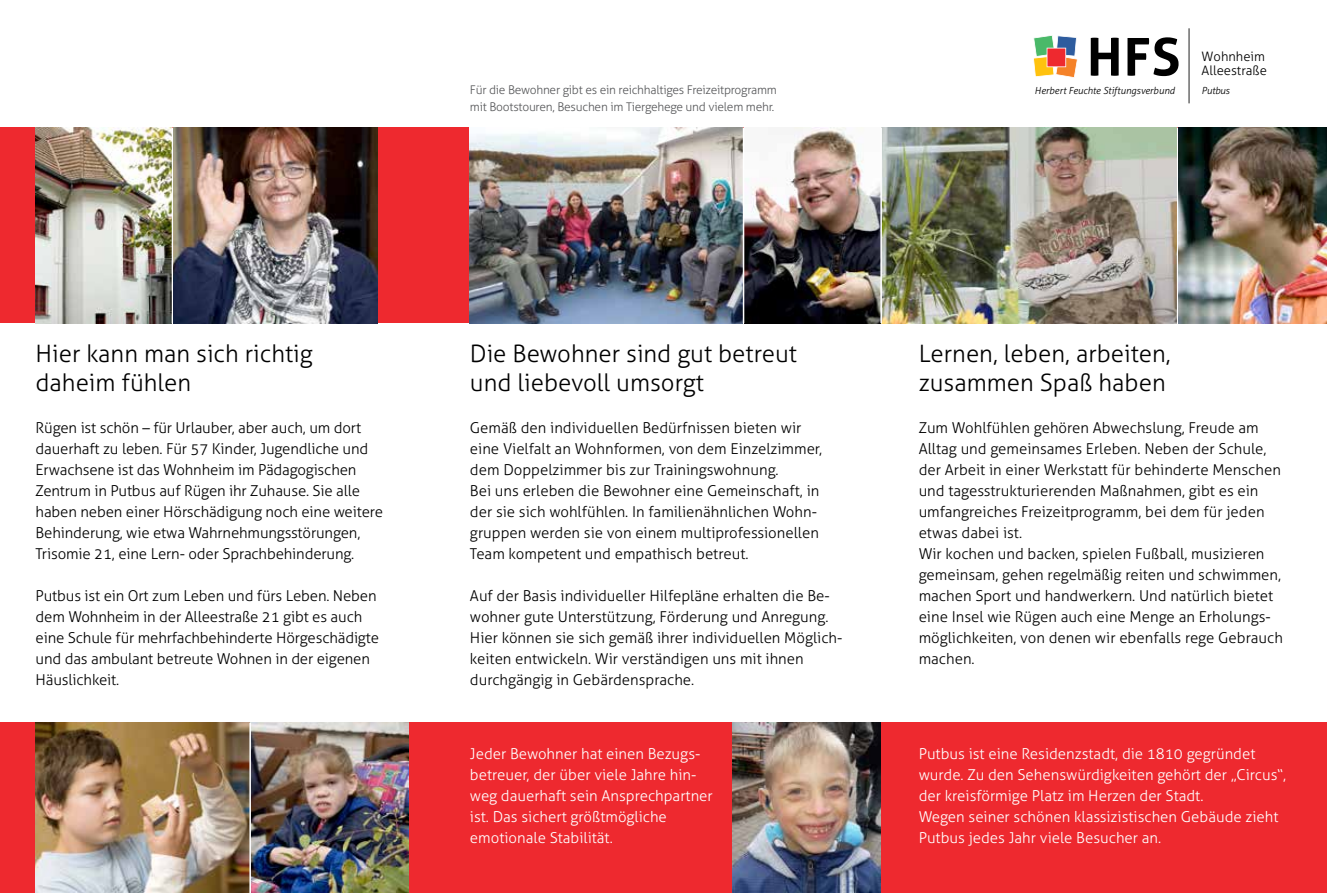
<style>
.page{position:relative;width:1327px;height:893px;background:#fff}
.page>*{position:absolute;margin:0;border:0;box-sizing:border-box;transform-origin:0 0}
.t1{font:300 24px/28.5px "Aller";color:#000}
.t2{font:300 15px/21px "Aller";color:#000}
.t3{font:300 15px/21px "Aller";color:#fff}
.t4{font:300 13.05px/14.1px "Aller";color:#000}
.t5{font:300 12px/16.5px "Aller";letter-spacing:-.02em;color:#58595b}
.t6{font:italic 300 9.75px "Aller";letter-spacing:-.005em;color:#000}
</style>
<div class="page">
<div style="left:0;top:128px;width:1327px;height:195px;background:#ee292f"></div>
<div style="left:0;top:723px;width:1327px;height:170px;background:#ee292f"></div>
<img style="left:36px;top:128px;width:341px;height:195px">
<img style="left:882px;top:128px;width:445px;height:195px">
<img style="left:36px;top:723px;width:213px;height:170px">
<img style="left:470px;top:128px;width:410px;height:195px">
<img style="left:251px;top:723px;width:157px;height:170px">
<svg style="left:1090px;top:38px;width:28px;height:38px"></svg>
<svg style="left:1127px;top:37px;width:51px;height:39px"></svg>
<svg style="left:1188px;top:28px;width:1px;height:75px"></svg>
<svg style="left:1033px;top:35px;width:45px;height:43px"></svg>
<hr style="left:172px;top:128px;width:1px;height:195px;background:#fff">
<hr style="left:249px;top:723px;width:2px;height:170px;background:#fff">
<hr style="left:743px;top:128px;width:1px;height:195px;background:#fff">
<hr style="left:880px;top:128px;width:2px;height:195px;background:#fff">
<hr style="left:1177px;top:128px;width:1px;height:195px;background:#fff">
<img style="left:732px;top:723px;width:148px;height:170px">
<p class="t5" style="left:470px;top:82px;width:308px">Für die Bewohner gibt es ein reichhaltiges Freizeitprogramm mit Bootstouren, Besuchen im Tiergehege und vielem mehr.</p>
<p class="t4" style="left:1201px;top:49px;width:67px">Wohnheim<br>Alleestraße</p>
<p class="t6" style="left:1034px;top:85px;width:142px">Herbert Feuchte Stiftungsverbund</p>
<p class="t6" style="left:1201px;top:85px;width:30px">Putbus</p>
<h1 class="t1" style="left:36px;top:339px;width:278px">Hier kann man sich richtig daheim fühlen</h1>
<p class="t2" style="left:36px;top:417px;width:349px">Rügen ist schön – für Urlauber, aber auch, um dort dauerhaft zu leben. Für 57 Kinder, Jugendliche und Erwachsene ist das Wohnheim im Pädagogischen Zentrum in Putbus auf Rügen ihr Zuhause. Sie alle haben neben einer Hörschädigung noch eine weitere Behinderung, wie etwa Wahrnehmungsstörungen, Trisomie 21, eine Lern- oder Sprachbehinderung.</p>
<p class="t2" style="left:36px;top:585px;width:345px">Putbus ist ein Ort zum Leben und fürs Leben. Neben dem Wohnheim in der Alleestraße 21 gibt es auch eine Schule für mehrfachbehinderte Hörgeschädigte und das ambulant betreute Wohnen in der eigenen Häuslichkeit.</p>
<h1 class="t1" style="left:470px;top:339px;width:328px">Die Bewohner sind gut betreut und liebevoll umsorgt</h1>
<p class="t2" style="left:470px;top:417px;width:354px">Gemäß den individuellen Bedürfnissen bieten wir eine Vielfalt an Wohnformen, von dem Einzelzimmer, dem Doppelzimmer bis zur Trainingswohnung.<br>Bei uns erleben die Bewohner eine Gemeinschaft, in der sie sich wohlfühlen. In familienähnlichen Wohn&shy;gruppen werden sie von einem multiprofessionellen Team kompetent und empathisch betreut.</p>
<p class="t2" style="left:470px;top:585px;width:374px">Auf der Basis individueller Hilfepläne erhalten die Be&shy;wohner gute Unterstützung, Förderung und Anregung.<br>Hier können sie sich gemäß ihrer individuellen Möglich&shy;keiten entwickeln. Wir verständigen uns mit ihnen durchgängig in Gebärdensprache.</p>
<p class="t3" style="left:470px;top:744px;width:244px">Jeder Bewohner hat einen Bezugs&shy;betreuer, der über viele Jahre hin&shy;weg dauerhaft sein Ansprechpartner ist. Das sichert größtmögliche emotionale Stabilität.</p>
<h1 class="t1" style="left:918px;top:339px;width:254px">Lernen, leben, arbeiten, zusammen Spaß haben</h1>
<p class="t2" style="left:918px;top:417px;width:366px">Zum Wohlfühlen gehören Abwechslung, Freude am Alltag und gemeinsames Erleben. Neben der Schule, der Arbeit in einer Werkstatt für behinderte Menschen und tagesstrukturierenden Maßnahmen, gibt es ein umfangreiches Freizeitprogramm, bei dem für jeden etwas dabei ist.<br>Wir kochen und backen, spielen Fußball, musizieren gemeinsam, gehen regelmäßig reiten und schwimmen, machen Sport und handwerkern. Und natürlich bietet eine Insel wie Rügen auch eine Menge an Erholungs&shy;möglichkeiten, von denen wir ebenfalls rege Gebrauch machen.</p>
<p class="t3" style="left:918px;top:744px;width:369px">Putbus ist eine Residenzstadt, die 1810 gegründet wurde. Zu den Sehenswürdigkeiten gehört der „Circus“, der kreisförmige Platz im Herzen der Stadt.<br>Wegen seiner schönen klassizistischen Gebäude zieht Putbus jedes Jahr viele Besucher an.</p>
</div>
